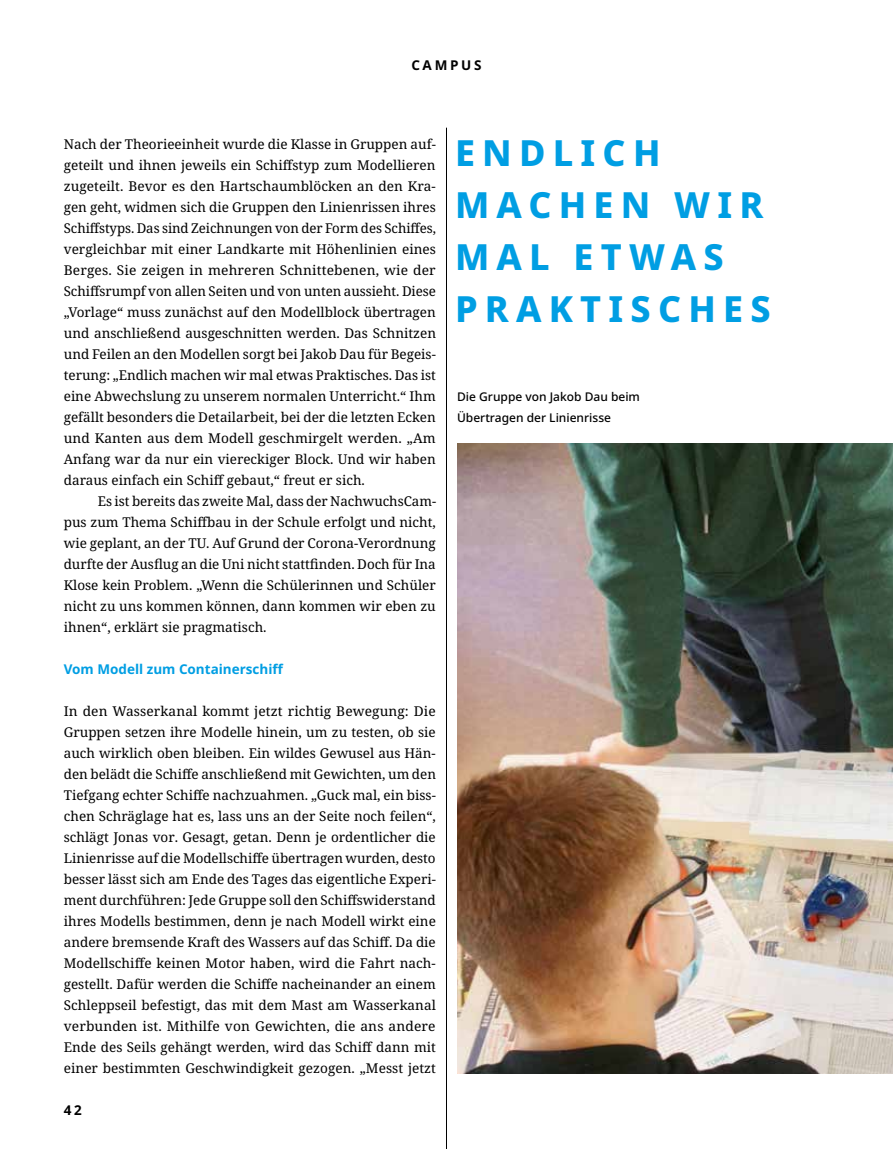
<style>
.page{position:relative;width:893px;height:1149px;background:#fff}
.page>*{position:absolute;margin:0;border:0;box-sizing:border-box;transform-origin:0 0}
.t1{font:800 36px/52.1px "Noto Sans";letter-spacing:.2em;color:#009ee3}
.t2{font:13.5px/21px "Noto Serif";color:#000;text-align:justify}
.t3{font:700 13.5px "Noto Sans";color:#009ee3}
.t4{font:700 13.5px "Noto Sans";letter-spacing:.2em;color:#000}
.t5{font:500 12px/21px "Noto Sans";color:#000}
</style>
<div class="page">
<img style="left:457px;top:443px;width:436px;height:630px">
<hr style="left:446px;top:128px;width:1px;height:1020px;background:#000">
<p class="t4" style="left:411px;top:55px;width:72px">CAMPUS</p>
<p class="t2" style="left:64px;top:134px;width:374px">Nach der Theorieeinheit wurde die Klasse in Gruppen auf&shy;geteilt und ihnen jeweils ein Schiffstyp zum Modellieren zugeteilt. Bevor es den Hartschaumblöcken an den Kra&shy;gen geht, widmen sich die Gruppen den Linienrissen ihres Schiffstyps. Das sind Zeichnungen von der Form des Schiffes, vergleichbar mit einer Landkarte mit Höhenlinien eines Berges. Sie zeigen in mehreren Schnittebenen, wie der Schiffsrumpf von allen Seiten und von unten aussieht. Diese „Vorlage“ muss zunächst auf den Modellblock übertragen und anschließend ausgeschnitten werden. Das Schnitzen und Feilen an den Modellen sorgt bei Jakob Dau für Begeis&shy;terung: „Endlich machen wir mal etwas Praktisches. Das ist eine Abwechslung zu unserem normalen Unterricht.“ Ihm gefällt besonders die Detailarbeit, bei der die letzten Ecken und Kanten aus dem Modell geschmirgelt werden. „Am Anfang war da nur ein viereckiger Block. Und wir haben daraus einfach ein Schiff gebaut,“ freut er sich.</p>
<p class="t2" style="left:64px;top:491px;width:374px;text-indent:34px">Es ist bereits das zweite Mal, dass der NachwuchsCam&shy;pus zum Thema Schiffbau in der Schule erfolgt und nicht, wie geplant, an der TU. Auf Grund der Corona-Verordnung durfte der Ausflug an die Uni nicht stattfinden. Doch für Ina Klose kein Problem. „Wenn die Schülerinnen und Schüler nicht zu uns kommen können, dann kommen wir eben zu ihnen“, erklärt sie pragmatisch.</p>
<p class="t3" style="left:64px;top:659px;width:221px">Vom Modell zum Containerschiff</p>
<p class="t2" style="left:64px;top:701px;width:374px">In den Wasserkanal kommt jetzt richtig Bewegung: Die Gruppen setzen ihre Modelle hinein, um zu testen, ob sie auch wirklich oben bleiben. Ein wildes Gewusel aus Hän&shy;den belädt die Schiffe anschließend mit Gewichten, um den Tiefgang echter Schiffe nachzuahmen. „Guck mal, ein biss&shy;chen Schräglage hat es, lass uns an der Seite noch feilen“, schlägt Jonas vor. Gesagt, getan. Denn je ordentlicher die Linienrisse auf die Modellschiffe übertragen wurden, desto besser lässt sich am Ende des Tages das eigentliche Experi&shy;ment durchführen: Jede Gruppe soll den Schiffswiderstand ihres Modells bestimmen, denn je nach Modell wirkt eine andere bremsende Kraft des Wassers auf das Schiff. Da die Modellschiffe keinen Motor haben, wird die Fahrt nach&shy;gestellt. Dafür werden die Schiffe nacheinander an einem Schleppseil befestigt, das mit dem Mast am Wasserkanal verbunden ist. Mithilfe von Gewichten, die ans andere Ende des Seils gehängt werden, wird das Schiff dann mit einer bestimmten Geschwindigkeit gezogen. „Messt jetzt</p>
<p class="t4" style="left:64px;top:1100px;width:20px">42</p>
<h1 class="t1" style="left:455px;top:127px;width:317px">ENDLICH<br>MACHEN WIR<br>MAL ETWAS<br>PRAKTISCHES</h1>
<p class="t5" style="left:457px;top:386px;width:184px">Die Gruppe von Jakob Dau beim<br>Übertragen der Linienrisse</p>
</div>
